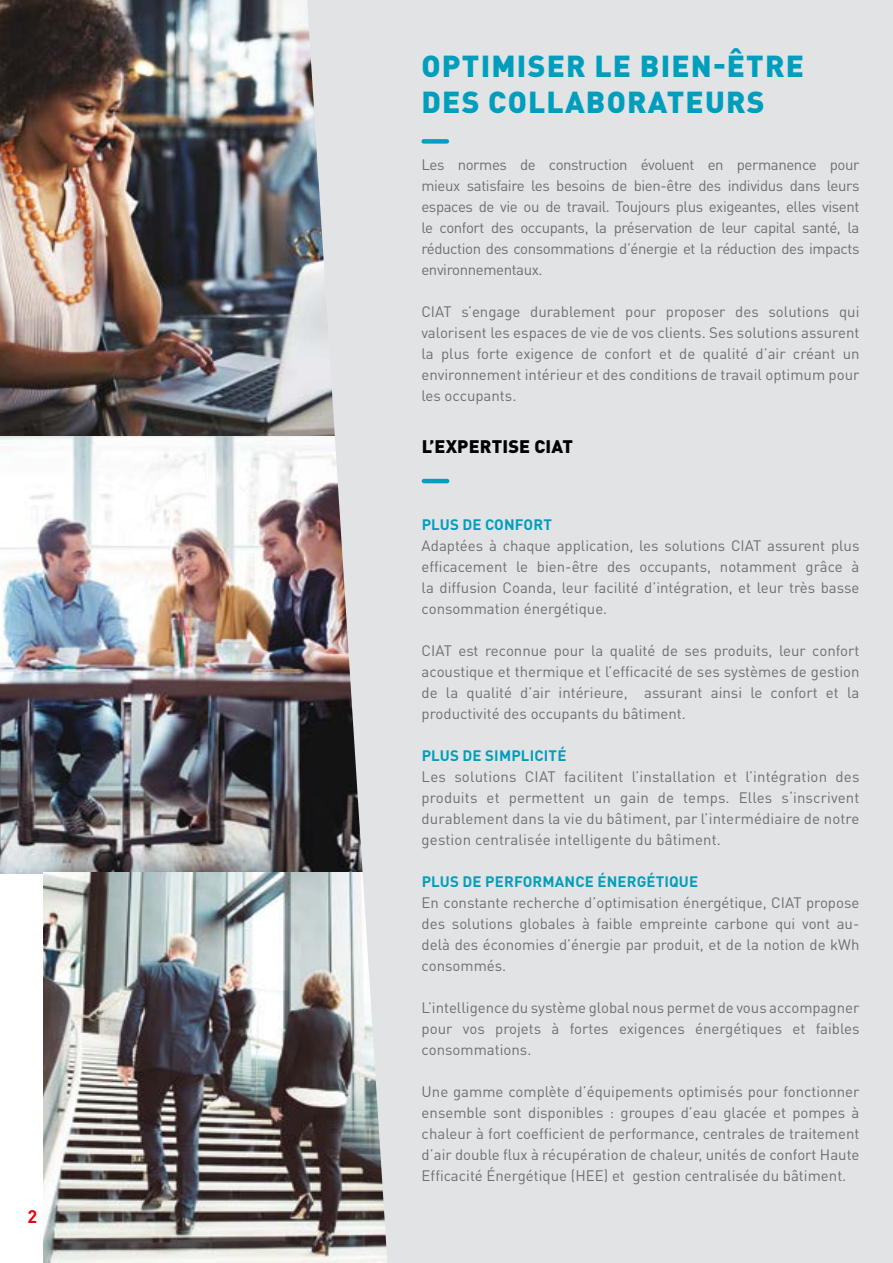
<style>
.page{position:relative;width:893px;height:1263px;background:#fff}
.page>*{position:absolute;margin:0;border:0;box-sizing:border-box;transform-origin:0 0}
.t1{font:900 30px/36px "DIN Pro";letter-spacing:.04em;color:#009ebd}
.t2{font:900 18px "DIN Pro";letter-spacing:.01em;color:#000}
.t3{font:700 18px "DIN Pro";color:#e30613}
.t4{font:15px/21px "DIN Pro";color:#706f6f;text-align:justify}
.t5{font:700 15px "DIN Pro";letter-spacing:.01em;color:#009ebd}
</style>
<div class="page">
<img style="left:0;top:0;width:307px;height:436px">
<img style="left:0;top:436px;width:307px;height:438px">
<img style="left:43px;top:873px;width:264px;height:390px">
<div style="left:307px;top:0;width:586px;height:1263px;background:#e2e3e5"></div>
<hr style="left:424px;top:479px;width:23px;height:4px;background:#00a0be">
<div style="left:424px;top:139px;width:23px;height:5px;background:#00a0be"></div>
<p class="t3" style="left:27px;top:1204px;width:11px">2</p>
<h1 class="t1" style="left:422px;top:47px;width:384px">OPTIMISER LE BIEN-ÊTRE<br>DES COLLABORATEURS</h1>
<p class="t4" style="left:421px;top:153px;width:440px">Les normes de construction évoluent en permanence pour mieux satisfaire les besoins de bien-être des individus dans leurs espaces de vie ou de travail. Toujours plus exigeantes, elles visent le confort des occupants, la préservation de leur capital santé, la réduction des consommations d’énergie et la réduction des impacts environnementaux.</p>
<p class="t4" style="left:421px;top:300px;width:440px">CIAT s’engage durablement pour proposer des solutions qui valorisent les espaces de vie de vos clients. Ses solutions assurent la plus forte exigence de confort et de qualité d’air créant un environnement intérieur et des conditions de travail optimum pour les occupants.</p>
<p class="t2" style="left:422px;top:434px;width:153px">L’EXPERTISE CIAT</p>
<p class="t5" style="left:422px;top:514px;width:132px">PLUS DE CONFORT</p>
<p class="t4" style="left:422px;top:534px;width:439px">Adaptées à chaque application, les solutions CIAT assurent plus efficacement le bien-être des occupants, notamment grâce à la diffusion Coanda, leur facilité d’intégration, et leur très basse consommation énergétique.</p>
<p class="t4" style="left:422px;top:639px;width:439px">CIAT est reconnue pour la qualité de ses produits, leur confort acoustique et thermique et l’efficacité de ses systèmes de gestion de la qualité d’air intérieure, assurant ainsi le confort et la productivité des occupants du bâtiment.</p>
<p class="t5" style="left:422px;top:745px;width:146px">PLUS DE SIMPLICITÉ</p>
<p class="t4" style="left:422px;top:765px;width:439px">Les solutions CIAT facilitent l’installation et l’intégration des produits et permettent un gain de temps. Elles s‘inscrivent durablement dans la vie du bâtiment, par l’intermédiaire de notre gestion centralisée intelligente du bâtiment.</p>
<p class="t5" style="left:422px;top:871px;width:278px">PLUS DE PERFORMANCE ÉNERGÉTIQUE</p>
<p class="t4" style="left:422px;top:891px;width:439px">En constante recherche d’optimisation énergétique, CIAT propose des solutions globales à faible empreinte carbone qui vont au&shy;delà des économies d’énergie par produit, et de la notion de kWh consommés.</p>
<p class="t4" style="left:422px;top:996px;width:439px">L’intelligence du système global nous permet de vous accompagner pour vos projets à fortes exigences énergétiques et faibles consommations.</p>
<p class="t4" style="left:422px;top:1080px;width:439px">Une gamme complète d’équipements optimisés pour fonctionner ensemble sont disponibles : groupes d’eau glacée et pompes à chaleur à fort coefficient de performance, centrales de traitement d’air double flux à récupération de chaleur, unités de confort Haute Efficacité Énergétique (HEE) et gestion centralisée du bâtiment.</p>
</div>
